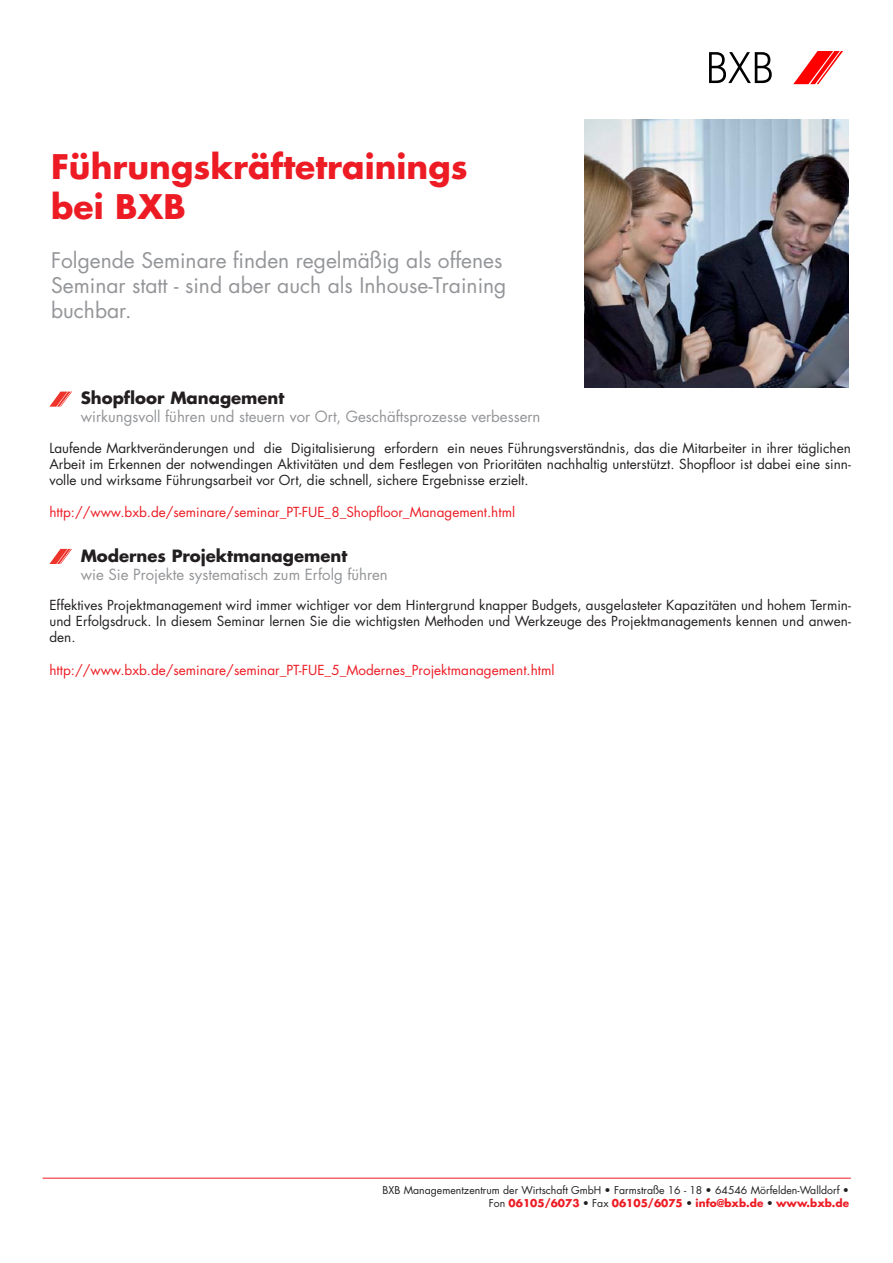
<style>
.page{position:relative;width:893px;height:1263px;background:#fff}
.page>*{position:absolute;margin:0;border:0;box-sizing:border-box;transform-origin:0 0}
.t1{font:700 33px/39.6px "Futura LT";color:#ed1c24}
.t2{font:21px/25.2px "Futura LT";color:#939598}
.t3{font:700 16.5px "Futura LT";color:#231f20}
.t4{font:15px "Futura LT";color:#939598}
.t5{font:13.5px/16.2px "Futura LT";color:#231f20;text-align:justify}
.t6{font:13.5px "Futura LT";color:#ed1c24}
.t7{font:10.5px/12.6px "Futura LT";color:#231f20;text-align:right}
.s1{font-weight:700;color:#ed1c24}
</style>
<div class="page">
<hr style="left:43px;top:1178px;width:807px;height:1px;background:#ed1c24">
<svg style="left:793px;top:51px;width:50px;height:33px"></svg>
<svg style="left:709px;top:52px;width:62px;height:31px"></svg>
<svg style="left:49px;top:392px;width:23px;height:15px"></svg>
<img style="left:584px;top:119px;width:264px;height:269px">
<svg style="left:49px;top:549px;width:23px;height:15px"></svg>
<h1 class="t1" style="left:51px;top:147px;width:418px">Führungskräftetrainings bei BXB</h1>
<h2 class="t2" style="left:51px;top:248px;width:457px">Folgende Seminare finden regelmäßig als offenes<br>Seminar statt - sind aber auch als Inhouse-Training buchbar.</h2>
<p class="t3" style="left:81px;top:389px;width:205px">Shopfloor Management</p>
<p class="t4" style="left:81px;top:408px;width:461px">wirkungsvoll führen und steuern vor Ort, Geschäftsprozesse verbessern</p>
<p class="t5" style="left:49px;top:440px;width:802px">Laufende Marktveränderungen und die Digitalisierung erfordern ein neues Führungsverständnis, das die Mitarbeiter in ihrer täglichen Arbeit im Erkennen der notwendingen Aktivitäten und dem Festlegen von Prioritäten nachhaltig unterstützt. Shopfloor ist dabei eine sinn&shy;volle und wirksame Führungsarbeit vor Ort, die schnell, sichere Ergebnisse erzielt.</p>
<p class="t6" style="left:49px;top:505px;width:467px">http://www.bxb.de/seminare/seminar_PT-FUE_8_Shopfloor_Management.html</p>
<p class="t3" style="left:81px;top:546px;width:268px">Modernes Projektmanagement</p>
<p class="t4" style="left:81px;top:565px;width:309px">wie Sie Projekte systematisch zum Erfolg führen</p>
<p class="t5" style="left:49px;top:597px;width:802px">Effektives Projektmanagement wird immer wichtiger vor dem Hintergrund knapper Budgets, ausgelasteter Kapazitäten und hohem Termin&shy;und Erfolgsdruck. In diesem Seminar lernen Sie die wichtigsten Methoden und Werkzeuge des Projektmanagements kennen und anwen&shy;den.</p>
<p class="t6" style="left:49px;top:662px;width:506px">http://www.bxb.de/seminare/seminar_PT-FUE_5_Modernes_Projektmanagement.html</p>
<p class="t7" style="left:382px;top:1184px;width:468px">BXB Managementzentrum der Wirtschaft GmbH • Farmstraße 16 - 18 • 64546 Mörfelden-Walldorf •<br>Fon <span class="s1">06105/6073</span> • Fax <span class="s1">06105/6075</span> • <span class="s1">info@bxb.de</span> • <span class="s1">www.bxb.de</span></p>
</div>
